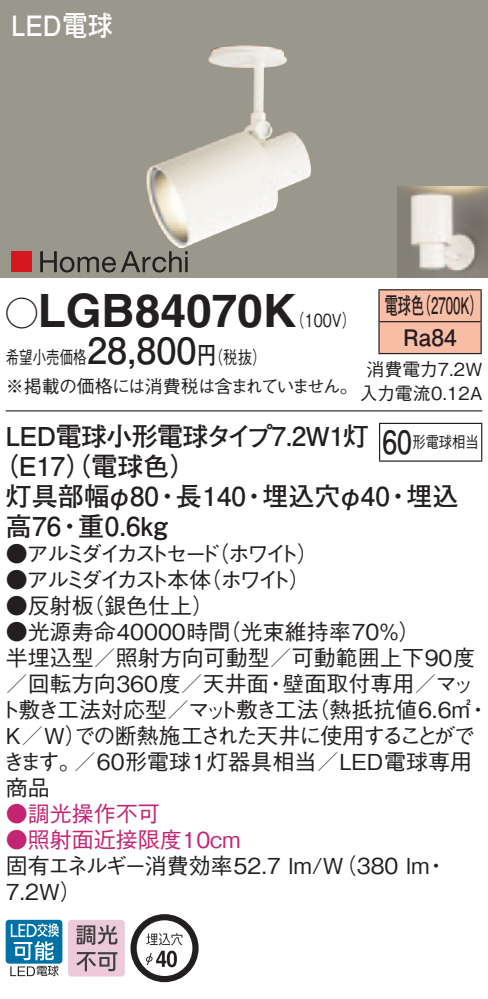
<style>
.page{position:relative;width:488px;height:999px;background:#fff}
.page>*{position:absolute;margin:0;border:0;box-sizing:border-box;transform-origin:0 0}
.t1{font:700 46px "Helvetica LT Std";color:#231f20}
.t2{font:700 36px "Futo Go B101 Pro";color:#231f20}
.t3{font:700 32px "Futo Go B101 Pro";color:#231f20;scale:.83 1}
.t4{font:700 28px "Futo Go B101 Pro";color:#fff;scale:.9 1}
.t5{font:700 26px/30px "Futo Go B101 Pro";color:#231f20}
.t6{font:700 26px/30px "Futo Go B101 Pro";letter-spacing:-.025em;color:#231f20}
.t7{font:700 22.8px/32px "Futo Go B101 Pro";color:#231f20;scale:.58 1}
.t8{font:500 22px/26px "Gothic BBB Pro";color:#231f20}
.t9{font:500 22px/26px "Gothic BBB Pro";letter-spacing:-.095em;color:#231f20}
.t10{font:500 22px "Gothic BBB Pro";color:#c32573}
.t11{font:500 22px/26px "Gothic BBB Pro";letter-spacing:-.175em;color:#231f20}
.t12{font:500 22px/26px "Gothic BBB Pro";letter-spacing:-.125em;color:#231f20;text-align:right}
.t13{font:500 18px/28px "Gothic BBB Pro";letter-spacing:-.04em;color:#231f20;scale:.75 1}
.t14{font:500 18px/24px "Gothic BBB Pro";color:#231f20;text-align:center}
.t15{font:500 18px "Gothic BBB Pro";color:#231f20;scale:.8 1}
.t16{font:500 16px "Gothic BBB Pro";color:#231f20;scale:.83 1}
.s1{font-family:"Ford Classification 1";font-weight:400;font-size:32px}
.s2{font-family:"Futo Go B101 Pro";font-weight:700;font-size:24px}
</style>
<div class="page">
<div style="left:0;top:0;width:488px;height:277px;background:#9a988c"></div>
<img style="left:146px;top:45px;width:165px;height:204px">
<img style="left:397px;top:187px;width:91px;height:90px">
<div style="left:11px;top:251px;width:21px;height:21px;background:#d7171f"></div>
<svg style="left:40px;top:251px;width:147px;height:21px"></svg>
<div style="left:6px;top:920px;width:56px;height:43px;background:#0071a5;border-radius:3px"></div>
<svg style="left:10px;top:923px;width:49px;height:53px"></svg>
<svg style="left:68px;top:914px;width:130px;height:68px"></svg>
<svg style="left:167px;top:950px;width:10px;height:17px"></svg>
<svg style="left:170px;top:953px;width:4px;height:11px"></svg>
<hr style="left:6px;top:410px;width:476px;height:1px;background:#231f20">
<div style="left:379px;top:290px;width:101px;height:63px;background:#fabda6"></div>
<hr style="left:378px;top:289px;width:103px;height:1px;background:#231f20">
<hr style="left:378px;top:290px;width:1px;height:31px;background:#231f20">
<hr style="left:480px;top:290px;width:1px;height:31px;background:#231f20">
<hr style="left:378px;top:321px;width:103px;height:1px;background:#231f20">
<hr style="left:378px;top:322px;width:1px;height:31px;background:#231f20">
<hr style="left:480px;top:322px;width:1px;height:31px;background:#231f20">
<hr style="left:378px;top:353px;width:103px;height:1px;background:#231f20">
<hr style="left:379px;top:424px;width:1px;height:36px;background:#231f20">
<hr style="left:379px;top:423px;width:103px;height:1px;background:#231f20">
<hr style="left:481px;top:424px;width:1px;height:36px;background:#231f20">
<hr style="left:379px;top:460px;width:103px;height:2px;background:#231f20">
<p class="t4" style="left:11px;top:3px;width:114px">LED電球</p>
<h1 class="t1" style="left:6px;top:282px;width:292px"><span class="s1">A</span>LGB84070K</h1>
<p class="t15" style="left:197px;top:343px;width:88px">（<span class="s2">円</span>税抜(</p>
<p class="t7" style="left:417px;top:287px;width:115px">（2700 (K</p>
<p class="t7" style="left:403px;top:287px;width:94px;text-indent:-19px">電球色<br>Ra84</p>
<p class="t15" style="left:290px;top:306px;width:84px">（100 (V</p>
<h2 class="t2" style="left:87px;top:322px;width:111px">28,800</h2>
<p class="t13" style="left:6px;top:341px;width:471px">希望小売価格<br>※掲載の価格には消費税は含まれていません。</p>
<p class="t6" style="left:-8px;top:417px;width:378px;text-indent:14px">LED電球小形電球タイプ7.2W 灯1（E17（）電球色(</p>
<p class="t14" style="left:359px;top:355px;width:124px">消費電力7.2W入力電流0.12A</p>
<h3 class="t3" style="left:382px;top:417px;width:37px">60</h3>
<p class="t16" style="left:412px;top:429px;width:81px">形電球相当</p>
<p class="t5" style="left:78px;top:477px;width:91px;text-indent:-72px">灯具部幅φ80重0.6kg</p>
<p class="t5" style="left:262px;top:477px;width:129px">埋込穴φ40</p>
<p class="t5" style="left:406px;top:477px;width:53px">埋込</p>
<p class="t5" style="left:176px;top:477px;width:72px">長140</p>
<p class="t5" style="left:154px;top:477px;width:27px">・</p>
<p class="t5" style="left:241px;top:477px;width:27px">・</p>
<p class="t5" style="left:385px;top:477px;width:27px">・</p>
<p class="t5" style="left:6px;top:507px;width:57px">高76</p>
<p class="t5" style="left:57px;top:507px;width:28px">・</p>
<p class="t8" style="left:207px;top:538px;width:113px">（ホワイト(</p>
<p class="t11" style="left:199px;top:538px;width:113px;text-indent:-194px">●アルミダイカストセード<br>（ホワイト(</p>
<p class="t12" style="left:6px;top:564px;width:210px">●アルミダイカスト本体（銀色仕上(</p>
<p class="t8" style="left:6px;top:590px;width:89px">●反射板</p>
<p class="t8" style="left:219px;top:616px;width:203px">（光束維持率70％(</p>
<p class="t8" style="left:6px;top:616px;width:226px">●光源寿命40000時間</p>
<p class="t8" style="left:6px;top:642px;width:471px">半埋込型／照射方向可動型／可動範囲上下90度</p>
<p class="t8" style="left:282px;top:668px;width:193px">壁面取付専用／マッ</p>
<p class="t8" style="left:6px;top:668px;width:264px">／回転方向360度／天井面</p>
<p class="t8" style="left:264px;top:668px;width:23px">・</p>
<p class="t8" style="left:307px;top:694px;width:166px">（熱抵抗値6.6㎡</p>
<p class="t9" style="left:6px;top:694px;width:471px;text-indent:-7px">ト敷き工法対応型／マット敷き工法<br>K／W での断熱施工された天井に使用することがで</p>
<p class="t8" style="left:467px;top:694px;width:23px">・</p>
<p class="t8" style="left:74px;top:720px;width:399px;text-indent:-9px">）<br>／60形電球1灯器具相当／LED電球専用</p>
<p class="t8" style="left:3px;top:746px;width:79px">きます。商品</p>
<p class="t10" style="left:6px;top:796px;width:155px">●調光操作不可</p>
<p class="t10" style="left:6px;top:822px;width:236px">●照射面近接限度10cm</p>
<p class="t8" style="left:6px;top:850px;width:425px">固有エネルギー消費効率52.7 lm （W/ 380 lm<br>7.2W(</p>
<p class="t8" style="left:425px;top:850px;width:23px">・</p>
</div>
